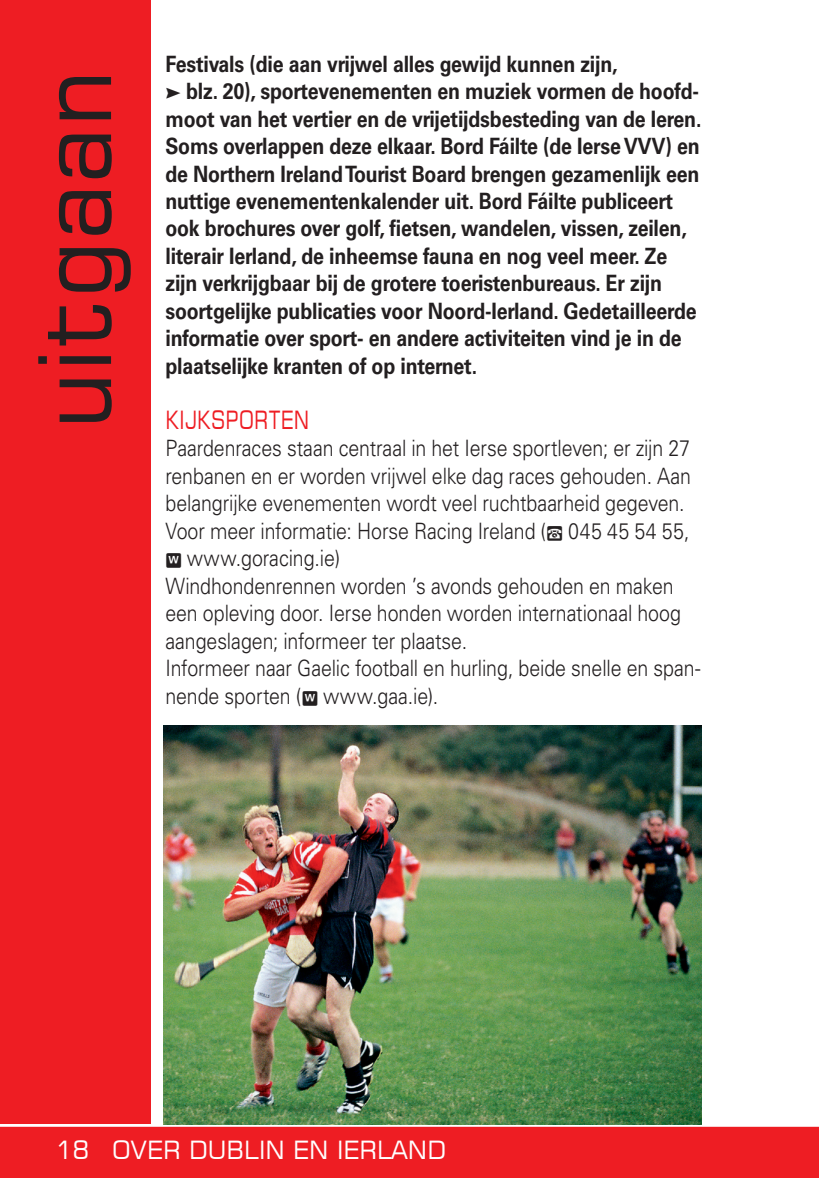
<style>
.page{position:relative;width:819px;height:1178px;background:#fff}
.page>*{position:absolute;margin:0;border:0;box-sizing:border-box;transform-origin:0 0}
.t1{font:100px "Square 721 BT";color:#231f20}
.t2{font:25px "Square 721 BT";color:#fff}
.t3{font:25px "Square 721 BT";letter-spacing:.025em;color:#ee1d23;scale:.8 1}
.t4{font:700 22.5px/27.5px "Univers LT Pro 65";letter-spacing:-.01em;color:#231f20;scale:.87 1}
.t5{font:300 22.5px/27.5px "Univers LT Std";letter-spacing:-.005em;color:#231f20;scale:.87 1}
.s1{font-family:"Watenhoe Icoontjes";font-weight:400;font-size:18.75px}
</style>
<div class="page">
<div style="left:807px;top:1125px;width:11px;height:53px;background:#ee1d23"></div>
<div style="left:0;top:1125px;width:807px;height:53px;background:#ee1d23"></div>
<hr style="left:0;top:1124px;width:818px;height:3px;background:#fff">
<div style="left:0;top:0;width:151px;height:1124px;background:#ee1d23"></div>
<img style="left:163px;top:726px;width:537px;height:398px">
<h1 class="t1" style="left:12px;top:429px;width:361px;rotate:-90deg">UITGAAN</h1>
<p class="t4" style="left:165px;top:49px;width:617px">Festivals (die aan vrijwel alles gewijd kunnen zijn,<br><span class="s1">P</span> blz. 20), sportevenementen en muziek vormen de hoofd&shy;moot van het vertier en de vrijetijdsbesteding van de Ieren.<br>Soms overlappen deze elkaar. Bord Fáilte (de Ierse VVV) en de Northern Ireland Tourist Board brengen gezamenlijk een nuttige evenementenkalender uit. Bord Fáilte publiceert ook brochures over golf, fietsen, wandelen, vissen, zeilen, literair Ierland, de inheemse fauna en nog veel meer. Ze zijn verkrijgbaar bij de grotere toeristenbureaus. Er zijn soortgelijke publicaties voor Noord-Ierland. Gedetailleerde informatie over sport- en andere activiteiten vind je in de plaatselijke kranten of op internet.</p>
<p class="t3" style="left:165px;top:404px;width:181px">KIJKSPORTEN</p>
<p class="t5" style="left:165px;top:435px;width:616px">Paardenraces staan centraal in het Ierse sportleven; er zijn 27 renbanen en er worden vrijwel elke dag races gehouden. Aan belangrijke evenementen wordt veel ruchtbaarheid gegeven.<br>Voor meer informatie: Horse Racing Ireland (<span class="s1">C</span> 045 45 54 55, <span class="s1">m</span> www.goracing.ie)<br>Windhondenrennen worden ’s avonds gehouden en maken een opleving door. Ierse honden worden internationaal hoog aangeslagen; informeer ter plaatse.<br>Informeer naar Gaelic football en hurling, beide snelle en span&shy;nende sporten (<span class="s1">m</span> www.gaa.ie).</p>
<p class="t2" style="left:55px;top:1134px;width:366px">18 OVER DU BLIN EN IERLAND</p>
</div>
